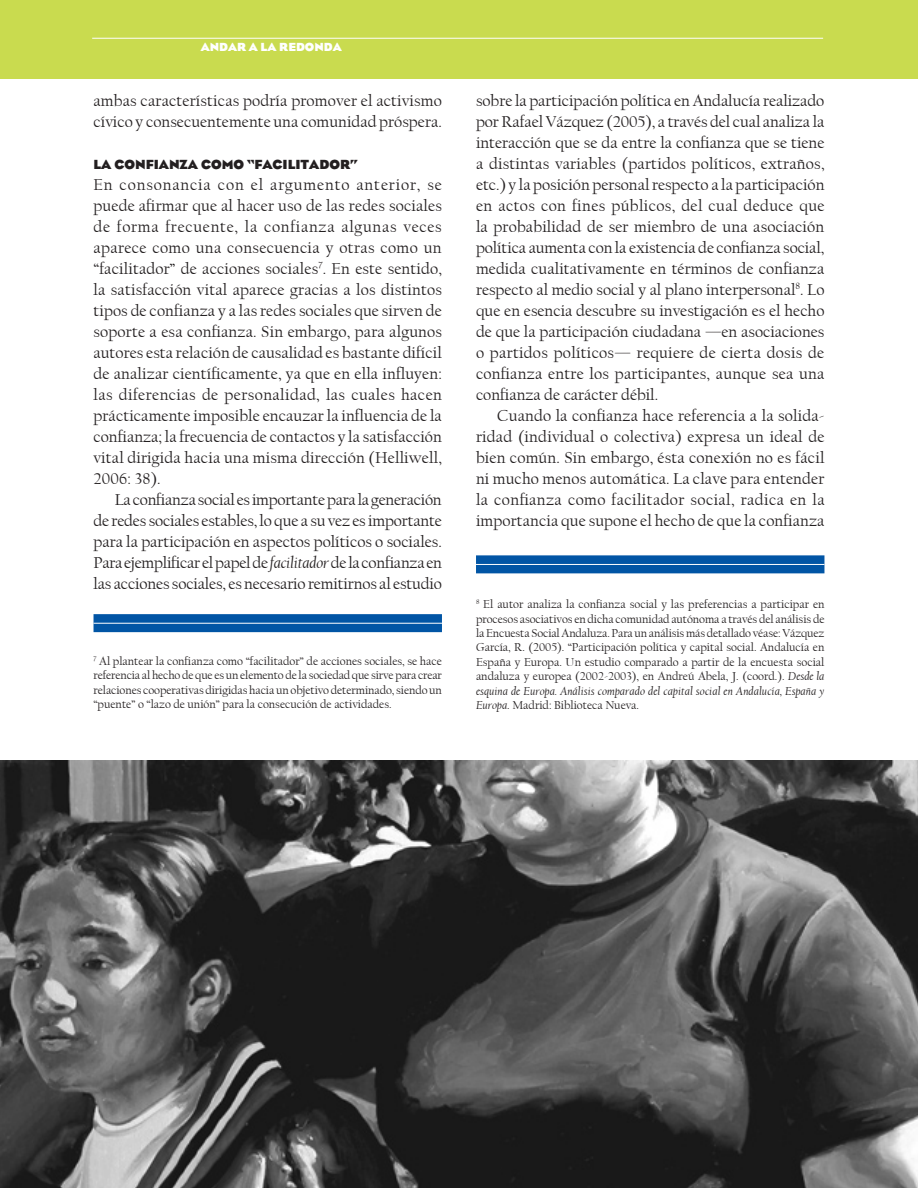
<style>
.page{position:relative;width:918px;height:1188px;background:#fff}
.page>*{position:absolute;margin:0;border:0;box-sizing:border-box;transform-origin:0 0}
.t1{font:16.5px/21px "Californian FB";letter-spacing:.005em;color:#231f20;text-align:justify}
.t2{font:700 13.5px "Eagle";color:#231f20}
.t3{font:12px/14.4px "Californian FB";color:#231f20;text-align:justify}
.t4{font:700 12px "Eagle";color:#fff}
.s1{font-style:italic}
</style>
<div class="page">
<img style="left:0;top:761px;width:918px;height:427px">
<div style="left:0;top:0;width:918px;height:79px;background:#c9db4f"></div>
<hr style="left:92px;top:38px;width:731px;height:1px;background:#fff">
<div style="left:94px;top:614px;width:348px;height:18px;background:#0155a5"></div>
<hr style="left:94px;top:623px;width:348px;height:1px;background:#fff">
<div style="left:476px;top:555px;width:348px;height:18px;background:#0155a5"></div>
<hr style="left:476px;top:564px;width:348px;height:1px;background:#fff">
<p class="t4" style="left:201px;top:40px;width:29px">ANDAR</p>
<p class="t4" style="left:249px;top:40px;width:40px">ALA REDO</p>
<p class="t4" style="left:314px;top:40px;width:20px">NDA</p>
<p class="t1" style="left:94px;top:90px;width:350px">ambas características podría promover el activismo cívico y consecuentemente una comunidad próspera.</p>
<p class="t2" style="left:94px;top:157px;width:120px">LA CONFIANZA COMO</p>
<p class="t2" style="left:247px;top:157px;width:17px">“FACILITADOR</p>
<p class="t2" style="left:350px;top:157px;width:9px">”</p>
<p class="t1" style="left:94px;top:174px;width:350px">En consonancia con el argumento anterior, se puede afirmar que al hacer uso de las redes sociales de forma frecuente, la confianza algunas veces aparece como una consecuencia y otras como un “facilitador” de acciones sociales<sup>7</sup>. En este sentido, la satisfacción vital aparece gracias a los distintos tipos de confianza y a las redes sociales que sirven de soporte a esa confianza. Sin embargo, para algunos autores esta relación de causalidad es bastante difícil de analizar científicamente, ya que en ella influyen: las diferencias de personalidad, las cuales hacen prácticamente imposible encauzar la influencia de la confianza; la frecuencia de contactos y la satisfacción vital dirigida hacia una misma dirección (Helliwell, 2006: 38).</p>
<p class="t1" style="left:94px;top:489px;width:350px;text-indent:21px">La confianza social es importante para la generación de redes sociales estables, lo que a su vez es importante para la participación en aspectos políticos o sociales.<br>Para ejemplificar el papel de <span class="s1">facilitador</span> de la confianza en las acciones sociales, es necesario remitirnos al estudio</p>
<p class="t3" style="left:94px;top:654px;width:350px"><sup>7</sup> Al plantear la confianza como “facilitador” de acciones sociales, se hace referencia al hecho de que es un elemento de la sociedad que sirve para crear relaciones cooperativas dirigidas hacia un objetivo determinado, siendo un “puente” o “lazo de unión” para la consecución de actividades.</p>
<p class="t1" style="left:476px;top:90px;width:350px">sobre la participación política en Andalucía realizado por Rafael Vázquez (2005), a través del cual analiza la interacción que se da entre la confianza que se tiene a distintas variables (partidos políticos, extraños, etc.) y la posición personal respecto a la participación en actos con fines públicos, del cual deduce que la probabilidad de ser miembro de una asociación política aumenta con la existencia de confianza social, medida cualitativamente en términos de confianza respecto al medio social y al plano interpersonal<sup>8</sup>. Lo que en esencia descubre su investigación es el hecho de que la participación ciudadana —en asociaciones o partidos políticos— requiere de cierta dosis de confianza entre los participantes, aunque sea una confianza de carácter débil.</p>
<p class="t1" style="left:476px;top:405px;width:350px;text-indent:21px">Cuando la confianza hace referencia a la solida&shy;ridad (individual o colectiva) expresa un ideal de bien común. Sin embargo, ésta conexión no es fácil ni mucho menos automática. La clave para entender la confianza como facilitador social, radica en la importancia que supone el hecho de que la confianza</p>
<p class="t3" style="left:476px;top:597px;width:350px"><sup>8</sup> El autor analiza la confianza social y las preferencias a participar en procesos asociativos en dicha comunidad autónoma a través del análisis de la Encuesta Social Andaluza. Para un análisis más detallado véase: Vázquez García, R. (2005). “Participación política y capital social. Andalucía en España y Europa. Un estudio comparado a partir de la encuesta social andaluza y europea (2002-2003), en Andreú Abela, J. (coord.). <span class="s1">Desde la esquina de Europa. Análisis comparado del capital social en Andalucía, España y Europa</span>. Madrid: Biblioteca Nueva.</p>
</div>
